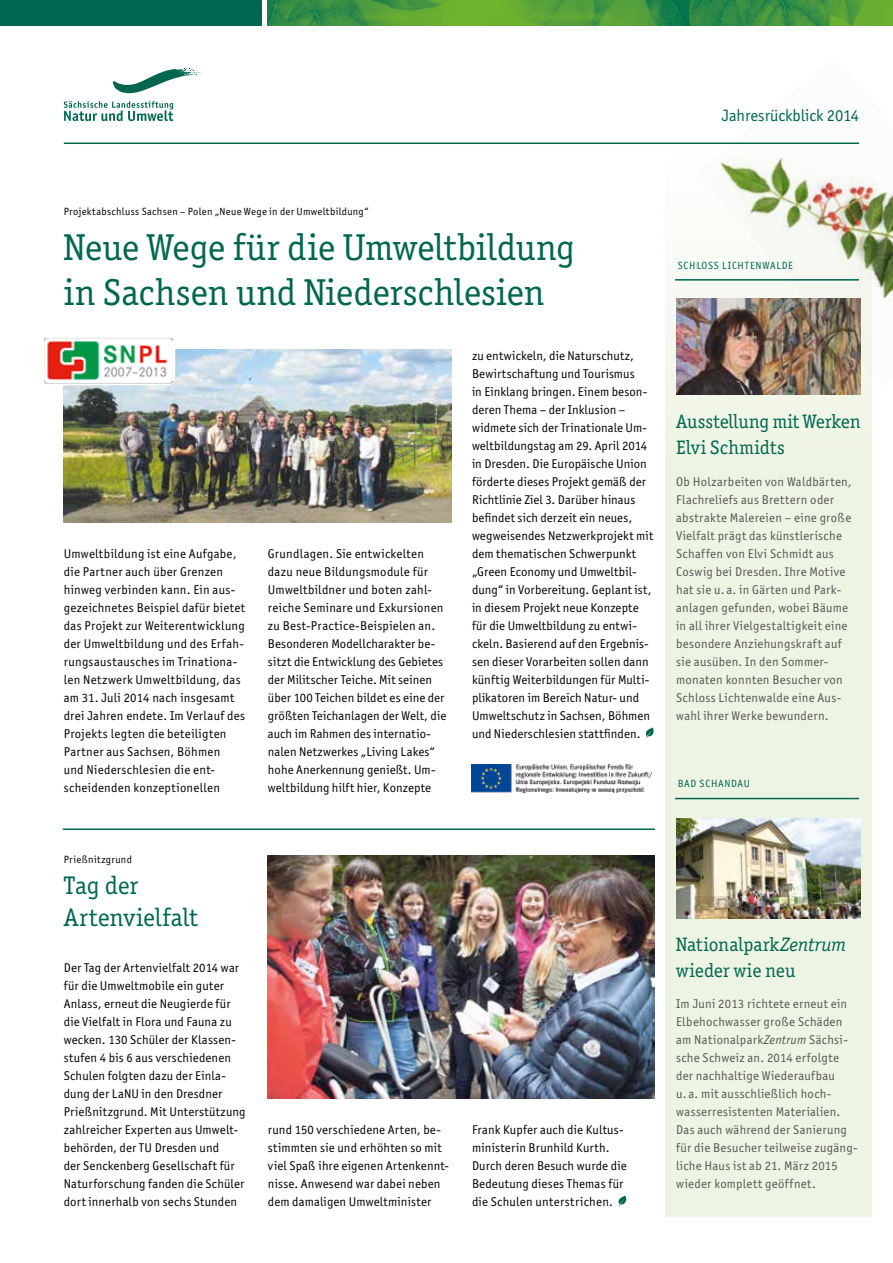
<style>
.page{position:relative;width:893px;height:1263px;background:#fff}
.page>*{position:absolute;margin:0;border:0;box-sizing:border-box;transform-origin:0 0}
.t1{font:37.5px/45px "Officina Ser ITC Book OS";letter-spacing:.005em;color:#006650}
.t2{font:25.5px/31.5px "Officina Ser ITC";letter-spacing:.005em;color:#006650}
.t3{font:19.5px/25.5px "Officina Ser ITC";letter-spacing:.005em;color:#006650}
.t4{font:16.5px "Officina San ITC";color:#006650}
.t5{font:12.75px/18px "Officina San ITC";letter-spacing:.015em;color:#000}
.t6{font:12.75px/18px "Officina San ITC";letter-spacing:.025em;color:#565656}
.t7{font:10.5px "Officina San ITC";letter-spacing:.035em;color:#000}
.t8{font:10.5px "Officina San ITC";letter-spacing:.07em;color:#006650}
.s1{font-style:italic}
</style>
<div class="page">
<div style="left:665px;top:158px;width:207px;height:1058px;background:#eef4e3"></div>
<svg style="left:646px;top:727px;width:8px;height:11px"></svg>
<img style="left:267px;top:855px;width:388px;height:243px">
<hr style="left:63px;top:828px;width:592px;height:2px;background:#006650">
<hr style="left:64px;top:143px;width:795px;height:1px;background:#006650">
<svg style="left:619px;top:1195px;width:7px;height:11px"></svg>
<img style="left:64px;top:350px;width:387px;height:172px">
<svg style="left:113px;top:68px;width:88px;height:26px"></svg>
<svg style="left:64px;top:101px;width:109px;height:20px"></svg>
<img style="left:268px;top:0;width:625px;height:26px">
<div style="left:0;top:0;width:261px;height:26px;background:#006650"></div>
<div style="left:40px;top:333px;width:135px;height:52px;background:#fff;border-radius:6px"></div>
<img style="left:44px;top:338px;width:129px;height:46px">
<img style="left:471px;top:765px;width:181px;height:27px">
<hr style="left:675px;top:279px;width:184px;height:2px;background:#006650">
<img style="left:676px;top:298px;width:184px;height:97px">
<img style="left:676px;top:818px;width:184px;height:100px">
<hr style="left:675px;top:798px;width:184px;height:1px;background:#006650">
<img style="left:698px;top:142px;width:195px;height:246px">
<p class="t4" style="left:722px;top:106px;width:139px">Jahresrückblick 2014</p>
<p class="t7" style="left:64px;top:206px;width:306px">Projektabschluss Sachsen – Polen „Neue Wege in der Umweltbildung“</p>
<h1 class="t1" style="left:64px;top:225px;width:513px">Neue Wege für die Umweltbildung in Sachsen und Niederschlesien</h1>
<p class="t5" style="left:64px;top:545px;width:183px">Umweltbildung ist eine Aufgabe, die Partner auch über Grenzen hinweg verbinden kann. Ein aus&shy;gezeichnetes Beispiel dafür bietet das Projekt zur Weiterentwicklung der Umweltbildung und des Erfah&shy;rungsaustausches im Trinationa&shy;len Netzwerk Umweltbildung, das am 31. Juli 2014 nach insgesamt drei Jahren endete. Im Verlauf des<br>Projekts legten die beteiligten<br>Partner aus Sachsen, Böhmen<br>und Niederschlesien die ent&shy;scheidenden konzeptionellen</p>
<p class="t5" style="left:268px;top:545px;width:180px">Grundlagen. Sie entwickelten dazu neue Bildungsmodule für<br>Umweltbildner und boten zahl&shy;reiche Seminare und Exkursionen zu Best-Practice-Beispielen an.<br>Besonderen Modellcharakter be&shy;sitzt die Entwicklung des Gebietes der Militscher Teiche. Mit seinen über 100 Teichen bildet es eine der größten Teichanlagen der Welt, die auch im Rahmen des internatio&shy;nalen Netzwerkes „Living Lakes“ hohe Anerkennung genießt. Um&shy;weltbildung hilft hier, Konzepte</p>
<p class="t5" style="left:472px;top:347px;width:183px">zu entwickeln, die Naturschutz, Bewirtschaftung und Tourismus<br>in Einklang bringen. Einem beson&shy;deren Thema – der Inklusion – widmete sich der Trinationale Um&shy;weltbildungstag am 29. April 2014 in Dresden. Die Europäische Union förderte dieses Projekt gemäß der Richtlinie Ziel 3. Darüber hinaus befindet sich derzeit ein neues, wegweisendes Netzwerkprojekt mit dem thematischen Schwerpunkt „Green Economy und Umweltbil&shy;dung“ in Vorbereitung. Geplant ist, in diesem Projekt neue Konzepte für die Umweltbildung zu entwi&shy;ckeln. Basierend auf den Ergebnis&shy;sen dieser Vorarbeiten sollen dann künftig Weiterbildungen für Multi&shy;plikatoren im Bereich Natur- und Umweltschutz in Sachsen, Böhmen und Niederschlesien stattfinden.</p>
<p class="t8" style="left:678px;top:259px;width:117px">SCHLOSS LICHTENWALDE</p>
<h3 class="t3" style="left:676px;top:409px;width:186px">Ausstellung mit Werken<br>Elvi Schmidts</h3>
<p class="t6" style="left:676px;top:473px;width:177px">Ob Holzarbeiten von Waldbärten,<br>Flachreliefs aus Brettern oder abstrakte Malereien – eine große<br>Vielfalt prägt das künstlerische<br>Schaffen von Elvi Schmidt aus<br>Coswig bei Dresden. Ihre Motive hat sie u. a. in Gärten und Park&shy;anlagen gefunden, wobei Bäume in all ihrer Vielgestaltigkeit eine besondere Anziehungskraft auf sie ausüben. In den Sommer&shy;monaten konnten Besucher von<br>Schloss Lichtenwalde eine Aus&shy;wahl ihrer Werke bewundern.</p>
<p class="t8" style="left:678px;top:777px;width:74px">BAD SCHANDAU</p>
<p class="t7" style="left:64px;top:853px;width:70px">Prießnitzgrund</p>
<h2 class="t2" style="left:64px;top:870px;width:136px">Tag der<br>Artenvielfalt</h2>
<p class="t5" style="left:64px;top:959px;width:183px">Der Tag der Artenvielfalt 2014 war für die Umweltmobile ein guter<br>Anlass, erneut die Neugierde für die Vielfalt in Flora und Fauna zu wecken. 130 Schüler der Klassen&shy;stufen 4 bis 6 aus verschiedenen<br>Schulen folgten dazu der Einla&shy;dung der LaNU in den Dresdner<br>Prießnitzgrund. Mit Unterstützung zahlreicher Experten aus Umwelt&shy;behörden, der TU Dresden und<br>der Senckenberg Gesellschaft für<br>Naturforschung fanden die Schüler dort innerhalb von sechs Stunden</p>
<p class="t5" style="left:268px;top:1121px;width:183px">rund 150 verschiedene Arten, be&shy;stimmten sie und erhöhten so mit viel Spaß ihre eigenen Artenkennt&shy;nisse. Anwesend war dabei neben dem damaligen Umweltminister</p>
<p class="t5" style="left:472px;top:1121px;width:156px">Frank Kupfer auch die Kultus&shy;ministerin Brunhild Kurth.<br>Durch deren Besuch wurde die<br>Bedeutung dieses Themas für die Schulen unterstrichen.</p>
<h3 class="t3" style="left:676px;top:932px;width:171px">Nationalpark<span class="s1">Zentrum </span>wieder wie neu</h3>
<p class="t6" style="left:676px;top:995px;width:183px">Im Juni 2013 richtete erneut ein<br>Elbehochwasser große Schäden am Nationalpark<span class="s1">Zentrum</span> Sächsi&shy;sche Schweiz an. 2014 erfolgte der nachhaltige Wiederaufbau<br>u. a. mit ausschließlich hoch&shy;wasserresistenten Materialien.<br>Das auch während der Sanierung für die Besucher teilweise zugäng&shy;liche Haus ist ab 21. März 2015 wieder komplett geöffnet.</p>
</div>
